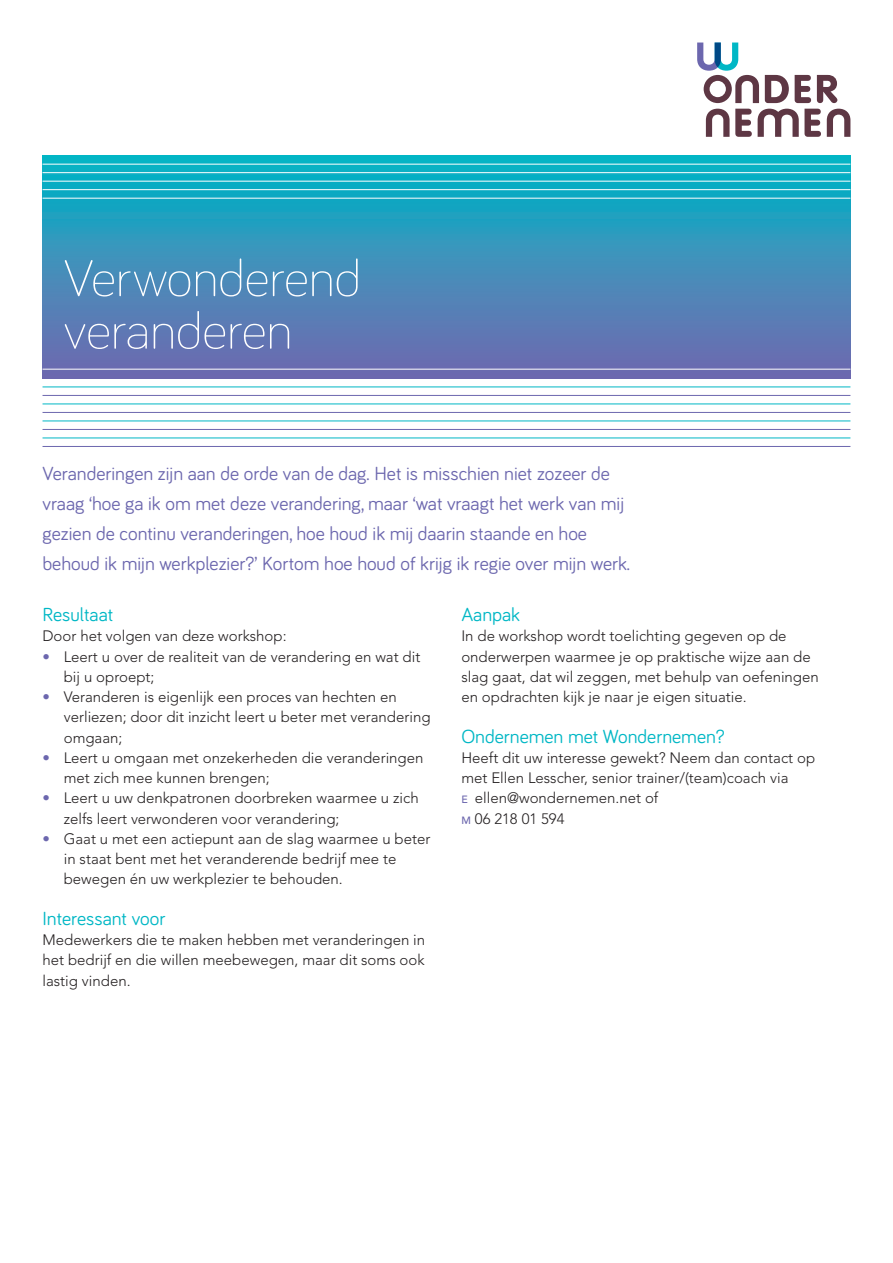
<style>
.page{position:relative;width:893px;height:1263px;background:#fff}
.page>*{position:absolute;margin:0;border:0;box-sizing:border-box;transform-origin:0 0}
.t1{font:300 52.5px "Bariol";color:#fff}
.t2{font:19.5px/30px "Bariol";color:#6c67ae}
.t3{font:19.5px "Bariol";color:#00b7c5}
.t4{font:300 15px/20.2px "Avenir LT Std";color:#231f20}
.s1{color:#6c67ae}
.s2{font-weight:500;font-size:10.5px;color:#6c67ae}
</style>
<div class="page">
<svg style="left:827px;top:109px;width:23px;height:28px"></svg>
<svg style="left:697px;top:43px;width:62px;height:60px"></svg>
<svg style="left:765px;top:75px;width:24px;height:28px"></svg>
<svg style="left:795px;top:75px;width:16px;height:28px"></svg>
<svg style="left:758px;top:109px;width:63px;height:28px"></svg>
<svg style="left:706px;top:109px;width:46px;height:28px"></svg>
<svg style="left:817px;top:75px;width:20px;height:28px"></svg>
<svg style="left:43px;top:155px;width:807px;height:223px;background:#3d8fba"></svg>
<hr style="left:43px;top:387px;width:807px;height:1px;background:#00b7c5">
<hr style="left:43px;top:395px;width:807px;height:1px;background:#6c67ae">
<hr style="left:43px;top:404px;width:807px;height:1px;background:#00b7c5">
<hr style="left:43px;top:412px;width:807px;height:1px;background:#6c67ae">
<hr style="left:43px;top:421px;width:807px;height:1px;background:#00b7c5">
<hr style="left:43px;top:429px;width:807px;height:1px;background:#6c67ae">
<hr style="left:43px;top:438px;width:807px;height:1px;background:#00b7c5">
<hr style="left:43px;top:446px;width:807px;height:1px;background:#6c67ae">
<hr style="left:43px;top:369px;width:807px;height:1px;background:#fff">
<hr style="left:43px;top:164px;width:807px;height:1px;background:#fff">
<hr style="left:43px;top:172px;width:807px;height:1px;background:#fff">
<hr style="left:43px;top:181px;width:807px;height:1px;background:#fff">
<hr style="left:43px;top:189px;width:807px;height:1px;background:#fff">
<hr style="left:43px;top:198px;width:807px;height:1px;background:#fff">
<p class="t1" style="left:64px;top:243px;width:299px">Verwonderend</p>
<p class="t1" style="left:64px;top:295px;width:230px">veranderen</p>
<p class="t2" style="left:43px;top:457px;width:583px">Veranderingen zijn aan de orde van de dag. Het is misschien niet zozeer de vraag ‘hoe ga ik om met deze verandering, maar ‘wat vraagt het werk van mij gezien de continu veranderingen, hoe houd ik mij daarin staande en hoe</p>
<p class="t2" style="left:43px;top:547px;width:589px">behoud ik mijn werkplezier?’ Kortom hoe houd of krijg ik regie over mijn werk.</p>
<p class="t3" style="left:43px;top:601px;width:72px">Resultaat</p>
<p class="t4" style="left:43px;top:626px;width:246px">Door het volgen van deze workshop:</p>
<p class="t4" style="left:64px;top:646px;width:358px;text-indent:-21px"><span class="s1">•</span> Leert u over de realiteit van de verandering en wat dit bij u oproept;</p>
<p class="t4" style="left:64px;top:687px;width:368px;text-indent:-21px"><span class="s1">•</span> Veranderen is eigenlijk een proces van hechten en verliezen; door dit inzicht leert u beter met verandering omgaan;</p>
<p class="t4" style="left:64px;top:748px;width:361px;text-indent:-21px"><span class="s1">•</span> Leert u omgaan met onzekerheden die veranderingen met zich mee kunnen brengen;</p>
<p class="t4" style="left:64px;top:788px;width:356px;text-indent:-21px"><span class="s1">•</span> Leert u uw denkpatronen doorbreken waarmee u zich zelfs leert verwonderen voor verandering;</p>
<p class="t4" style="left:64px;top:829px;width:368px;text-indent:-21px"><span class="s1">•</span> Gaat u met een actiepunt aan de slag waarmee u beter in staat bent met het veranderende bedrijf mee te bewegen én uw werkplezier te behouden.</p>
<p class="t3" style="left:43px;top:905px;width:124px">Interessant voor</p>
<p class="t4" style="left:43px;top:930px;width:384px;text-align:justify">Medewerkers die te maken hebben met veranderingen in het bedrijf en die willen meebewegen, maar dit soms ook lastig vinden.</p>
<p class="t3" style="left:461px;top:601px;width:60px">Aanpak</p>
<p class="t4" style="left:461px;top:626px;width:327px">In de workshop wordt toelichting gegeven op de</p>
<p class="t4" style="left:461px;top:646px;width:351px">onderwerpen waarmee je op praktische wijze aan de</p>
<p class="t4" style="left:461px;top:667px;width:359px">slag gaat, dat wil zeggen, met behulp van oefeningen</p>
<p class="t4" style="left:461px;top:687px;width:287px">en opdrachten kijk je naar je eigen situatie.</p>
<p class="t3" style="left:461px;top:723px;width:265px">Ondernemen met Wondernemen?</p>
<p class="t4" style="left:461px;top:748px;width:355px">Heeft dit uw interesse gewekt? Neem dan contact op</p>
<p class="t4" style="left:461px;top:768px;width:329px">met Ellen Lesscher, senior trainer/(team)coach via</p>
<p class="t4" style="left:461px;top:788px;width:198px"><span class="s2">e</span> ellen@wondernemen.net of</p>
<p class="t4" style="left:461px;top:808px;width:105px"><span class="s2">m</span> 06 218 01 594</p>
</div>
